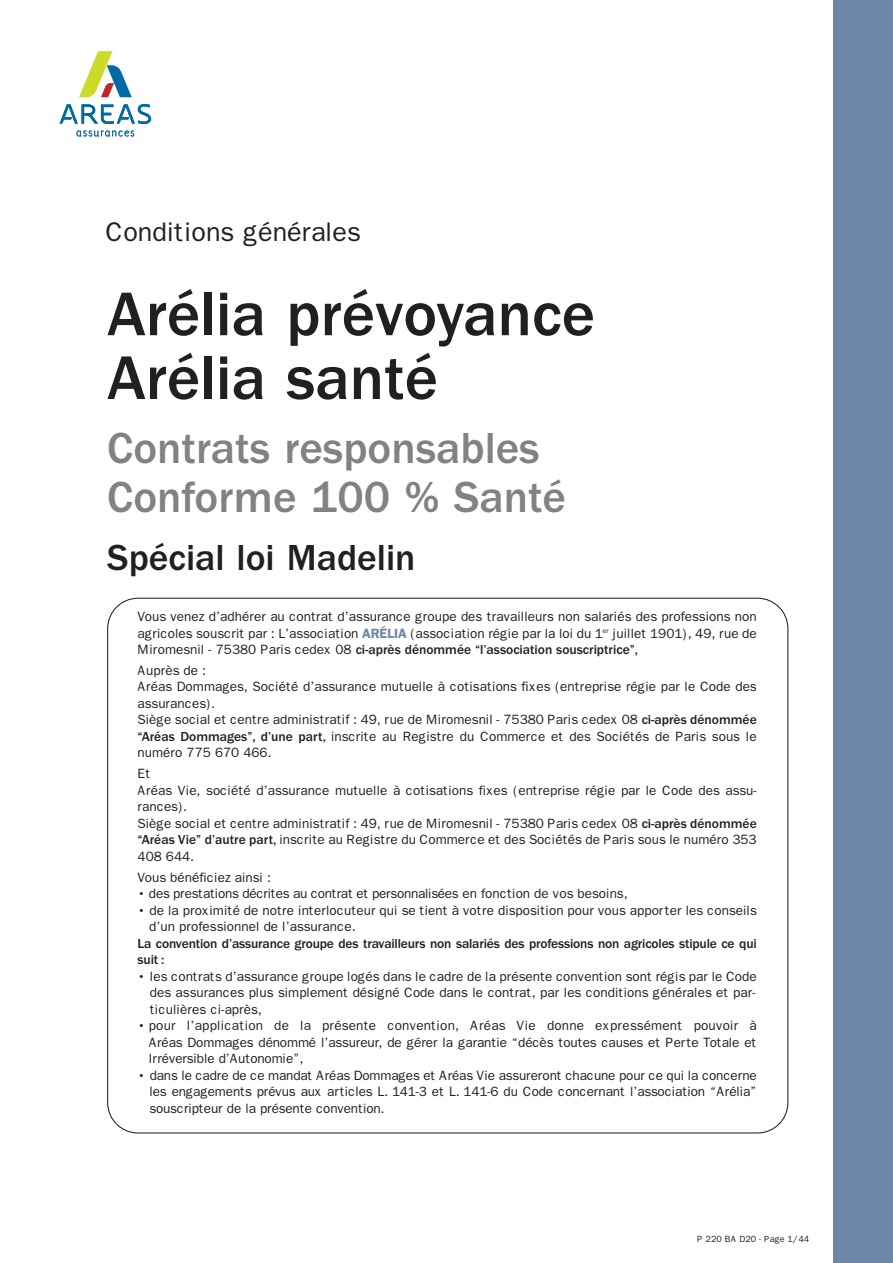
<style>
.page{position:relative;width:893px;height:1263px;background:#fff}
.page>*{position:absolute;margin:0;border:0;box-sizing:border-box;transform-origin:0 0}
.t1{font:500 63.75px/63.8px "Franklin Gothic";color:#231f20}
.t2{font:500 45px/48.8px "Franklin Gothic";color:#808285}
.t3{font:500 37.5px "Franklin Gothic";color:#231f20}
.t4{font:27px "Franklin Gothic";color:#231f20}
.t5{font:13.5px/16.5px "Franklin Gothic";color:#231f20;text-align:justify}
.t6{font:500 13.5px/16.5px "Franklin Gothic";letter-spacing:-.01em;color:#231f20}
.t7{font:13.5px "Franklin Gothic";letter-spacing:-.02em;color:#231f20}
.t8{font:9px "Franklin Gothic";color:#231f20}
.s1{font-weight:600;color:#6d86a8}
.s2{font-weight:500}
</style>
<div class="page">
<svg style="left:107px;top:598px;width:681px;height:535px"></svg>
<svg style="left:60px;top:104px;width:91px;height:20px"></svg>
<svg style="left:77px;top:130px;width:57px;height:6px"></svg>
<svg style="left:79px;top:51px;width:53px;height:46px"></svg>
<div style="left:833px;top:0;width:60px;height:1263px;background:#6d86a8"></div>
<h3 class="t4" style="left:106px;top:215px;width:257px">Conditions générales</h3>
<h1 class="t1" style="left:107px;top:287px;width:489px">Arélia prévoyance<br>Arélia santé</h1>
<h2 class="t2" style="left:107px;top:427px;width:460px">Contrats responsables<br>Conforme 100 % Santé</h2>
<h3 class="t3" style="left:107px;top:545px;width:310px">Spécial loi Madelin</h3>
<p class="t5" style="left:138px;top:608px;width:621px">Vous venez d’adhérer au contrat d’assurance groupe des travailleurs non salariés des professions non agricoles souscrit par : L’association <span class="s1">ARÉLIA</span> (association régie par la loi du 1<sup>er</sup> juillet 1901), 49, rue de Miromesnil - 75380 Paris cedex 08 <span class="s2">ci-après dénommée “l’association souscriptrice”,</span></p>
<p class="t5" style="left:138px;top:662px;width:621px;text-align:left">Auprès de :<br>Aréas Dommages, Société d’assurance mutuelle à cotisations fixes (entreprise régie par le Code des assurances).<br>Siège social et centre administratif : 49, rue de Miromesnil - 75380 Paris cedex 08 <span class="s2">ci-après dénommée “Aréas Dommages”, d’une part,</span> inscrite au Registre du Commerce et des Sociétés de Paris sous le numéro 775 670 466.</p>
<p class="t5" style="left:138px;top:765px;width:621px;text-align:left">Et<br>Aréas Vie, société d’assurance mutuelle à cotisations fixes (entreprise régie par le Code des assu&shy;rances).<br>Siège social et centre administratif : 49, rue de Miromesnil - 75380 Paris cedex 08 <span class="s2">ci-après dénommée “Aréas Vie” d’autre part,</span> inscrite au Registre du Commerce et des Sociétés de Paris sous le numéro 353<br>408 644.</p>
<p class="t5" style="left:138px;top:868px;width:135px">Vous bénéficiez ainsi :</p>
<p class="t7" style="left:138px;top:885px;width:492px"><span class="s2">•</span> des prestations décrites au contrat et personnalisées en fonction de vos besoins,</p>
<p class="t5" style="left:149px;top:901px;width:609px;text-indent:-12px"><span class="s2">•</span> de la proximité de notre interlocuteur qui se tient à votre disposition pour vous apporter les conseils d’un professionnel de l’assurance.</p>
<p class="t6" style="left:138px;top:936px;width:621px">La convention d’assurance groupe des travailleurs non salariés des professions non agricoles stipule ce qui suit :</p>
<p class="t5" style="left:150px;top:967px;width:608px;text-indent:-12px"><span class="s2">•</span> les contrats d’assurance groupe logés dans le cadre de la présente convention sont régis par le Code des assurances plus simplement désigné Code dans le contrat, par les conditions générales et par&shy;ticulières ci-après,</p>
<p class="t5" style="left:149px;top:1017px;width:610px;text-indent:-11px"><span class="s2">•</span> pour l’application de la présente convention, Aréas Vie donne expressément pouvoir à Aréas Dommages dénommé l’assureur, de gérer la garantie “décès toutes causes et Perte Totale et Irréversible d’Autonomie”,</p>
<p class="t5" style="left:149px;top:1066px;width:609px;text-indent:-12px"><span class="s2">•</span> dans le cadre de ce mandat Aréas Dommages et Aréas Vie assureront chacune pour ce qui la concerne les engagements prévus aux articles L. 141-3 et L. 141-6 du Code concernant l’association “Arélia” souscripteur de la présente convention.</p>
<p class="t8" style="left:697px;top:1234px;width:114px">P 220 BA D20 - Page 1/44</p>
</div>
